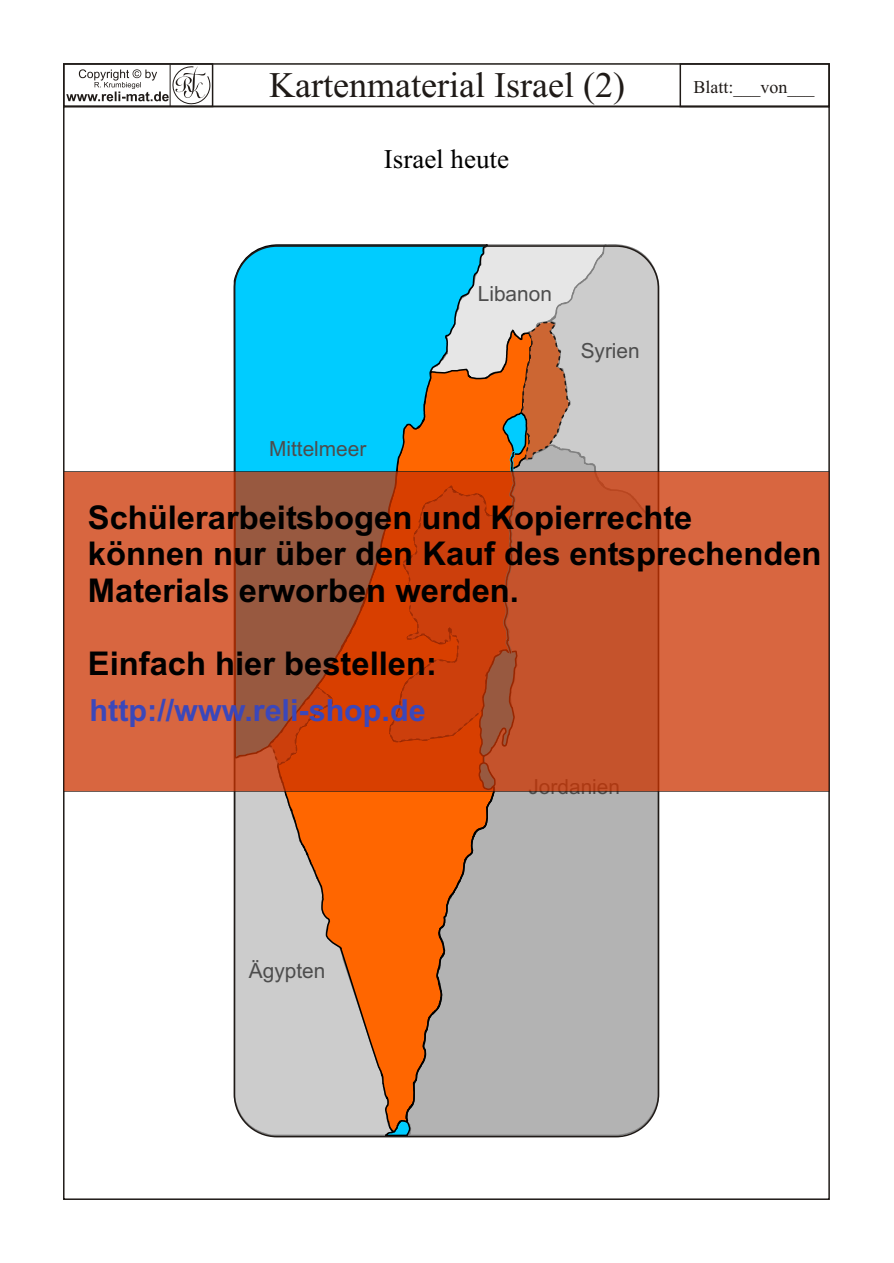
<style>
.page{position:relative;width:894px;height:1263px;background:#fff}
.page>*{position:absolute;margin:0;border:0;box-sizing:border-box;transform-origin:0 0}
.t1{font:36px "Times New Roman";color:#1f1a17}
.t2{font:700 32.7px/36.6px "Arial";color:#000}
.t3{font:700 30.45px "Arial";color:#3b47ba}
.t4{font:27px "Times New Roman";color:#000}
.t5{font:20.85px "Arial";color:#4d4d4d}
.t6{font:18px "Times New Roman";color:#1f1a17}
</style>
<div class="page">
<div style="left:63px;top:63px;width:767px;height:44px;border:2px solid #1f1a17"></div>
<div style="left:680px;top:63px;width:150px;height:44px;border:2px solid #1f1a17"></div>
<div style="left:63px;top:63px;width:150px;height:44px;border:2px solid #1f1a17"></div>
<hr style="left:170px;top:64px;width:1px;height:42px;background:#1f1a17">
<svg style="left:66px;top:66px;width:144px;height:39px"></svg>
<svg style="left:233px;top:792px;width:161px;height:346px;background:#c4c4c4"></svg>
<svg style="left:276px;top:792px;width:108px;height:341px;background:#daa581"></svg>
<div style="left:233px;top:244px;width:151px;height:227px;background:#0cf"></div>
<svg style="left:384px;top:244px;width:276px;height:893px;background:#b6a796"></svg>
<div style="left:64px;top:471px;width:765px;height:321px;background:#c30;border:1px solid #1f1a17;opacity:.75"></div>
<p class="t1" style="left:269px;top:72px;width:357px">Kartenmaterial Israel (2)</p>
<p class="t6" style="left:693px;top:81px;width:123px">Blatt:___von___</p>
<p class="t4" style="left:384px;top:149px;width:127px">Israel heute</p>
<p class="t5" style="left:269px;top:441px;width:99px">Mittelmeer</p>
<p class="t5" style="left:478px;top:286px;width:76px">Libanon</p>
<p class="t5" style="left:581px;top:343px;width:61px">Syrien</p>
<p class="t2" style="left:88px;top:502px;width:735px">Schülerarbeitsbogen und Kopierrechte<br>können nur über den Kauf des entsprechenden<br>Materials erworben werden.</p>
<p class="t2" style="left:88px;top:648px;width:351px">Einfach hier bestellen:</p>
<p class="t3" style="left:90px;top:699px;width:337px">http://www.reli-shop.de</p>
<p class="t5" style="left:249px;top:963px;width:78px">Ägypten</p>
<p class="t5" style="left:529px;top:779px;width:93px">Jordanien</p>
</div>
